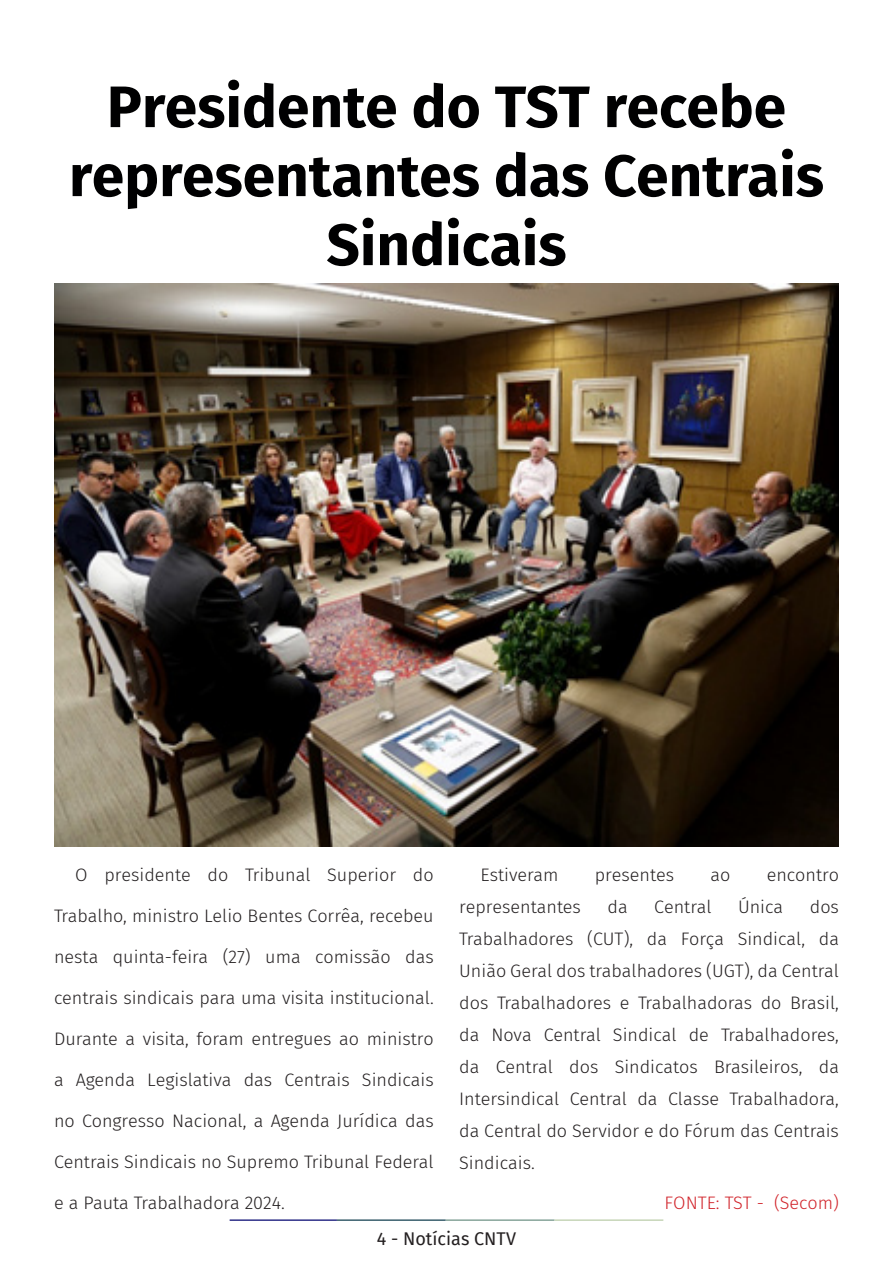
<style>
.page{position:relative;width:893px;height:1263px;background:#fff}
.page>*{position:absolute;margin:0;border:0;box-sizing:border-box;transform-origin:0 0}
.t1{font:700 58.5px/69px "Fira Sans";color:#000001;text-align:center}
.t2{font:300 18px/32.1px "Fira Sans";color:#231f20;text-align:justify}
.t3{font:300 18px "Fira Sans";color:#d1232a}
.t4{font:18px "Fira Sans";color:#231f20}
</style>
<div class="page">
<hr style="left:230px;top:1219px;width:107px;height:2px;background:#2f3088">
<hr style="left:337px;top:1219px;width:109px;height:2px;background:#3a5f6d">
<hr style="left:446px;top:1219px;width:109px;height:2px;background:#87a59a">
<hr style="left:555px;top:1219px;width:108px;height:2px;background:#c6d5b7">
<img style="left:54px;top:284px;width:785px;height:562px">
<p class="t1" style="left:69px;top:68px;width:756px">Presidente do TST recebe representantes das Centrais<br>Sindicais</p>
<p class="t2" style="left:75px;top:858px;width:360px">O presidente do Tribunal Superior do</p>
<p class="t2" style="left:54px;top:899px;width:381px">Trabalho, ministro Lelio Bentes Corrêa, recebeu</p>
<p class="t2" style="left:54px;top:940px;width:381px">nesta quinta-feira (27) uma comissão das</p>
<p class="t2" style="left:54px;top:981px;width:381px">centrais sindicais para uma visita institucional.</p>
<p class="t2" style="left:54px;top:1022px;width:381px">Durante a visita, foram entregues ao ministro</p>
<p class="t2" style="left:54px;top:1063px;width:381px">a Agenda Legislativa das Centrais Sindicais</p>
<p class="t2" style="left:54px;top:1104px;width:381px">no Congresso Nacional, a Agenda Jurídica das</p>
<p class="t2" style="left:54px;top:1145px;width:381px">Centrais Sindicais no Supremo Tribunal Federal</p>
<p class="t2" style="left:54px;top:1186px;width:232px">e a Pauta Trabalhadora 2024.</p>
<p class="t2" style="left:480px;top:858px;width:79px">Estiveram</p>
<p class="t2" style="left:595px;top:858px;width:81px">presentes</p>
<p class="t2" style="left:710px;top:858px;width:21px">ao</p>
<p class="t2" style="left:767px;top:858px;width:74px">encontro</p>
<p class="t2" style="left:459px;top:890px;width:123px">representantes</p>
<p class="t2" style="left:608px;top:890px;width:22px">da</p>
<p class="t2" style="left:654px;top:890px;width:59px">Central</p>
<p class="t2" style="left:738px;top:890px;width:47px">Única</p>
<p class="t2" style="left:459px;top:890px;width:381px;text-indent:351px">dos Trabalhadores (CUT), da Força Sindical, da União Geral dos trabalhadores (UGT), da Central dos Trabalhadores e Trabalhadoras do Brasil, da Nova Central Sindical de Trabalhadores, da Central dos Sindicatos Brasileiros, da Intersindical Central da Classe Trabalhadora, da Central do Servidor e do Fórum das Centrais Sindicais.</p>
<p class="t3" style="left:665px;top:1190px;width:176px">FONTE: TST - (Secom)</p>
<p class="t4" style="left:377px;top:1225px;width:141px">4 - Notícias CNTV</p>
</div>
